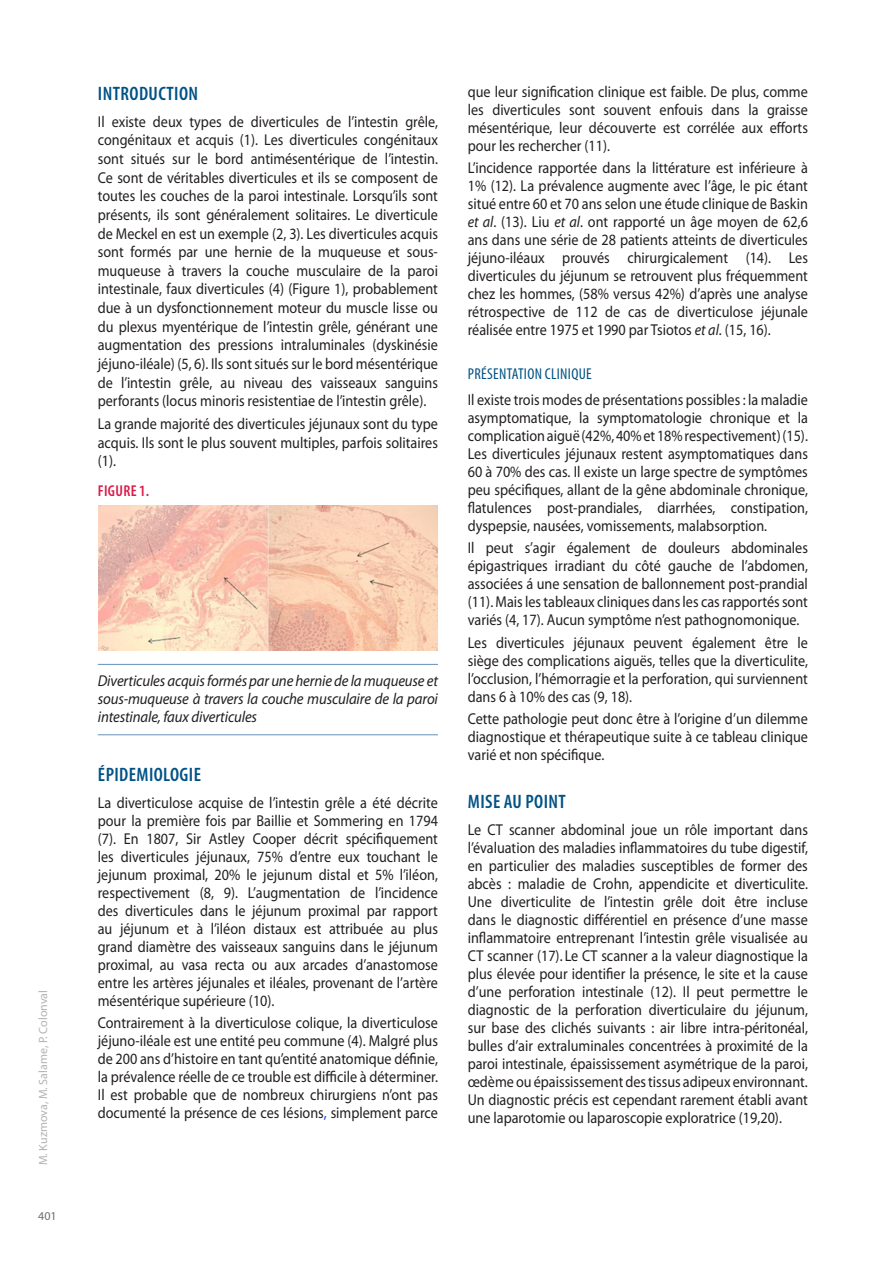
<style>
.page{position:relative;width:893px;height:1263px;background:#fff}
.page>*{position:absolute;margin:0;border:0;box-sizing:border-box;transform-origin:0 0}
.TITRE_-_01_new{font:600 condensed 19.5px "Myriad Pro";letter-spacing:.02em;color:#005285}
.TEXTE_NORMAL{font:15.75px/18px "Myriad Pro";color:#231f20;text-align:justify;scale:.9 1}
.TITRE_-_03_new{font:italic 15.75px/18px "Myriad Pro";letter-spacing:-.01em;color:#231f20;text-align:justify;scale:.94 1}
.TITRE_-_02_new{font:condensed 15.75px "Myriad Pro";letter-spacing:.02em;color:#005285}
.t1{font:600 condensed 15.75px "Myriad Pro";letter-spacing:.02em;color:#d91a48}
.t2{font:12px "Myriad Pro";color:#b2b3b7}
.t3{font:12px "Myriad Pro";color:#6c6d70}
.s1{color:#0433ff}
.s2{font-style:italic}
</style>
<div class="page">
<img style="left:98px;top:505px;width:340px;height:146px">
<hr style="left:98px;top:664px;width:340px;height:1px;background:#6592ba">
<hr style="left:98px;top:734px;width:340px;height:1px;background:#6592ba">
<p class="t2" style="left:37px;top:1165px;width:177px;rotate:-90deg">M. Kuzmova, M. Salame, P. Colonval</p>
<p class="t3" style="left:38px;top:1210px;width:20px">401</p>
<p class="TITRE_-_01_new" style="left:98px;top:83px;width:102px">INTRODUCTION</p>
<p class="TEXTE_NORMAL" style="left:98px;top:113px;width:379px;line-height:18.6px">Il existe deux types de diverticules de l’intestin grêle, congénitaux et acquis (1). Les diverticules congénitaux sont situés sur le bord antimésentérique de l’intestin.<br>Ce sont de véritables diverticules et ils se composent de toutes les couches de la paroi intestinale. Lorsqu’ils sont présents, ils sont généralement solitaires. Le diverticule de Meckel en est un exemple (2, 3). Les diverticules acquis sont formés par une hernie de la muqueuse et sous&shy;muqueuse à travers la couche musculaire de la paroi intestinale, faux diverticules (4) (Figure 1), probablement due à un dysfonctionnement moteur du muscle lisse ou du plexus myentérique de l’intestin grêle, générant une augmentation des pressions intraluminales (dyskinésie jéjuno-iléale) (5, 6). Ils sont situés sur le bord mésentérique de l’intestin grêle, au niveau des vaisseaux sanguins perforants (locus minoris resistentiae de l’intestin grêle).</p>
<p class="TEXTE_NORMAL" style="left:98px;top:415px;width:379px;line-height:18.6px">La grande majorité des diverticules jéjunaux sont du type acquis. Ils sont le plus souvent multiples, parfois solitaires (1).</p>
<p class="t1" style="left:98px;top:482px;width:53px">FIGURE 1.</p>
<p class="TITRE_-_03_new" style="left:98px;top:672px;width:363px">Diverticules acquis formés par une hernie de la muqueuse et sous-muqueuse à travers la couche musculaire de la paroi intestinale, faux diverticules</p>
<p class="TITRE_-_01_new" style="left:98px;top:764px;width:105px">ÉPIDEMIOLOGIE</p>
<p class="TEXTE_NORMAL" style="left:98px;top:794px;width:379px">La diverticulose acquise de l’intestin grêle a été décrite pour la première fois par Baillie et Sommering en 1794 (7). En 1807, Sir Astley Cooper décrit spécifiquement les diverticules jéjunaux, 75% d’entre eux touchant le jejunum proximal, 20% le jejunum distal et 5% l’iléon, respectivement (8, 9). L’augmentation de l’incidence des diverticules dans le jéjunum proximal par rapport au jéjunum et à l’iléon distaux est attribuée au plus grand diamètre des vaisseaux sanguins dans le jéjunum proximal, au vasa recta ou aux arcades d’anastomose entre les artères jéjunales et iléales, provenant de l’artère mésentérique supérieure (10).</p>
<p class="TEXTE_NORMAL" style="left:98px;top:1014px;width:379px">Contrairement à la diverticulose colique, la diverticulose jéjuno-iléale est une entité peu commune (4). Malgré plus de 200 ans d’histoire en tant qu’entité anatomique définie, la prévalence réelle de ce trouble est difficile à déterminer.<br>Il est probable que de nombreux chirurgiens n’ont pas documenté la présence de ces lésions<span class="s1">,</span> simplement parce</p>
<p class="TEXTE_NORMAL" style="left:468px;top:83px;width:379px">que leur signification clinique est faible. De plus, comme les diverticules sont souvent enfouis dans la graisse mésentérique, leur découverte est corrélée aux efforts pour les rechercher (11).</p>
<p class="TEXTE_NORMAL" style="left:468px;top:159px;width:379px">L’incidence rapportée dans la littérature est inférieure à 1% (12). La prévalence augmente avec l’âge, le pic étant situé entre 60 et 70 ans selon une étude clinique de Baskin <span class="s2">et al</span>. (13). Liu <span class="s2">et al</span>. ont rapporté un âge moyen de 62,6 ans dans une série de 28 patients atteints de diverticules jéjuno-iléaux prouvés chirurgicalement (14). Les diverticules du jéjunum se retrouvent plus fréquemment chez les hommes, (58% versus 42%) d’après une analyse rétrospective de 112 de cas de diverticulose jéjunale réalisée entre 1975 et 1990 par Tsiotos <span class="s2">et al</span>. (15, 16).</p>
<p class="TITRE_-_02_new" style="left:468px;top:365px;width:125px">PRÉSENTATION CLINIQUE</p>
<p class="TEXTE_NORMAL" style="left:468px;top:391px;width:379px">Il existe trois modes de présentations possibles : la maladie asymptomatique, la symptomatologie chronique et la complication aiguë (42%, 40% et 18% respectivement) (15).<br>Les diverticules jéjunaux restent asymptomatiques dans 60 à 70% des cas. Il existe un large spectre de symptômes peu spécifiques, allant de la gêne abdominale chronique, flatulences post-prandiales, diarrhées, constipation, dyspepsie, nausées, vomissements, malabsorption.</p>
<p class="TEXTE_NORMAL" style="left:468px;top:539px;width:379px">Il peut s’agir également de douleurs abdominales épigastriques irradiant du côté gauche de l’abdomen, associées á une sensation de ballonnement post-prandial (11). Mais les tableaux cliniques dans les cas rapportés sont variés (4, 17). Aucun symptôme n’est pathognomonique.</p>
<p class="TEXTE_NORMAL" style="left:468px;top:634px;width:379px">Les diverticules jéjunaux peuvent également être le siège des complications aiguës, telles que la diverticulite, l’occlusion, l’hémorragie et la perforation, qui surviennent dans 6 à 10% des cas (9, 18).</p>
<p class="TEXTE_NORMAL" style="left:468px;top:710px;width:379px">Cette pathologie peut donc être à l’origine d’un dilemme diagnostique et thérapeutique suite à ce tableau clinique varié et non spécifique.</p>
<p class="TITRE_-_01_new" style="left:468px;top:791px;width:99px">MISE AU POINT</p>
<p class="TEXTE_NORMAL" style="left:468px;top:820px;width:380px">Le CT scanner abdominal joue un rôle important dans l’évaluation des maladies inflammatoires du tube digestif, en particulier des maladies susceptibles de former des abcès : maladie de Crohn, appendicite et diverticulite.<br>Une diverticulite de l’intestin grêle doit être incluse dans le diagnostic différentiel en présence d’une masse inflammatoire entreprenant l’intestin grêle visualisée au CT scanner (17). Le CT scanner a la valeur diagnostique la plus élevée pour identifier la présence, le site et la cause d’une perforation intestinale (12). Il peut permettre le diagnostic de la perforation diverticulaire du jéjunum, sur base des clichés suivants : air libre intra-péritonéal, bulles d’air extraluminales concentrées à proximité de la paroi intestinale, épaississement asymétrique de la paroi, œdème ou épaississement des tissus adipeux environnant.<br>Un diagnostic précis est cependant rarement établi avant une laparotomie ou laparoscopie exploratrice (19,20).</p>
</div>
